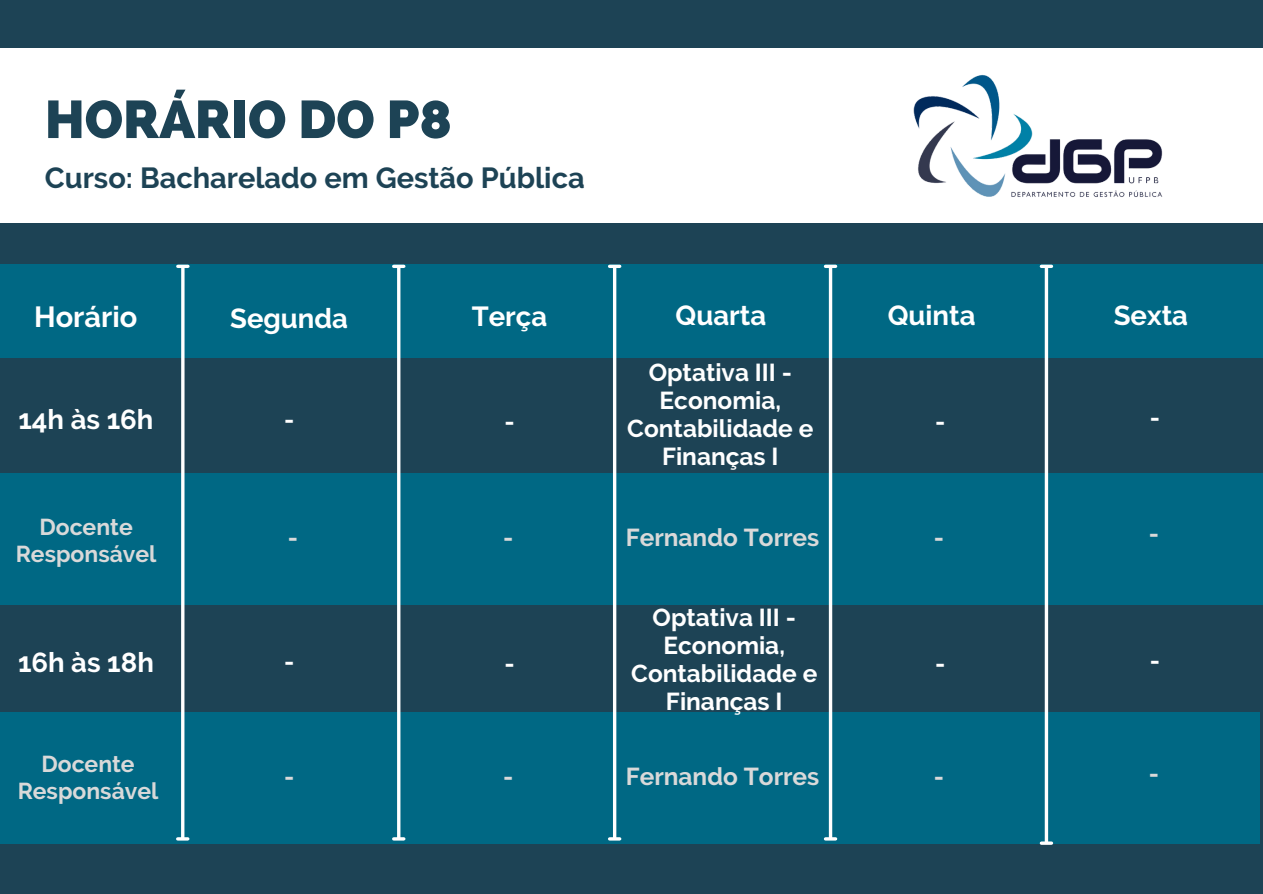
<style>
.page{position:relative;width:1263px;height:894px;background:#fff}
.page>*{position:absolute;margin:0;border:0;box-sizing:border-box;transform-origin:0 0}
.t1{font:800 52.95px "Raleway";color:#1d4355}
.t2{font:700 28.95px "Raleway";color:#1d4355}
.t3{font:700 28.95px "Raleway";color:#fff}
.t4{font:700 27.45px "Raleway";color:#fff}
.t5{font:700 24.45px/28px "Raleway";color:#fff;text-align:center}
.t6{font:700 24.45px "Raleway";color:#d9d9d9}
.t7{font:700 22.95px/27px "Raleway";color:#d9d9d9;text-align:center}
</style>
<div class="page">
<div style="left:0;top:0;width:1263px;height:893px;background:#1d4355"></div>
<div style="left:0;top:49px;width:1263px;height:174px;background:#fff"></div>
<div style="left:0;top:264px;width:1263px;height:94px;background:#006884"></div>
<div style="left:0;top:473px;width:1263px;height:131px;background:#006884"></div>
<div style="left:0;top:711px;width:1259px;height:132px;background:#006884"></div>
<svg style="left:181px;top:268px;width:4px;height:569px;background:#d9e5e8"></svg>
<svg style="left:178px;top:264px;width:10px;height:4px"></svg>
<svg style="left:178px;top:837px;width:10px;height:3px"></svg>
<img style="left:913px;top:75px;width:250px;height:122px">
<hr style="left:397px;top:267px;width:3px;height:570px;background:#fff">
<svg style="left:394px;top:264px;width:10px;height:4px"></svg>
<svg style="left:394px;top:837px;width:10px;height:3px"></svg>
<hr style="left:613px;top:267px;width:3px;height:570px;background:#fff">
<svg style="left:610px;top:264px;width:10px;height:4px"></svg>
<svg style="left:610px;top:837px;width:10px;height:3px"></svg>
<hr style="left:829px;top:267px;width:3px;height:570px;background:#fff">
<svg style="left:825px;top:264px;width:11px;height:4px"></svg>
<svg style="left:825px;top:837px;width:11px;height:3px"></svg>
<hr style="left:1045px;top:267px;width:3px;height:575px;background:#fff">
<svg style="left:1041px;top:264px;width:10px;height:4px"></svg>
<svg style="left:1041px;top:841px;width:10px;height:3px"></svg>
<p class="t1" style="left:45px;top:88px;width:408px">HORÁRIO DO P8</p>
<p class="t2" style="left:45px;top:160px;width:541px">Curso: Bacharelado em Gestão Pública</p>
<p class="t3" style="left:34px;top:300px;width:105px">Horário</p>
<p class="t4" style="left:230px;top:302px;width:119px">Segunda</p>
<p class="t4" style="left:472px;top:300px;width:77px">Terça</p>
<p class="t4" style="left:676px;top:299px;width:92px">Quarta</p>
<p class="t4" style="left:888px;top:299px;width:89px">Quinta</p>
<p class="t4" style="left:1114px;top:299px;width:76px">Sexta</p>
<p class="t4" style="left:18px;top:403px;width:136px">14h às 16h</p>
<p class="t7" style="left:16px;top:513px;width:142px">Docente<br>Responsável</p>
<p class="t4" style="left:18px;top:646px;width:137px">16h às 18h</p>
<p class="t7" style="left:18px;top:750px;width:142px">Docente<br>Responsável</p>
<p class="t5" style="left:284px;top:405px;width:12px">-</p>
<p class="t6" style="left:288px;top:522px;width:12px">-</p>
<p class="t5" style="left:284px;top:647px;width:12px">-</p>
<p class="t6" style="left:284px;top:761px;width:12px">-</p>
<p class="t5" style="left:504px;top:406px;width:12px">-</p>
<p class="t5" style="left:627px;top:358px;width:188px">Optativa III -<br>Economia,<br>Contabilidade e<br>Finanças I</p>
<p class="t5" style="left:935px;top:406px;width:12px">-</p>
<p class="t5" style="left:1150px;top:403px;width:12px">-</p>
<p class="t6" style="left:503px;top:522px;width:12px">-</p>
<p class="t6" style="left:626px;top:522px;width:195px">Fernando Torres</p>
<p class="t6" style="left:934px;top:522px;width:12px">-</p>
<p class="t6" style="left:1149px;top:519px;width:12px">-</p>
<p class="t5" style="left:504px;top:649px;width:12px">-</p>
<p class="t5" style="left:631px;top:603px;width:188px">Optativa III -<br>Economia,<br>Contabilidade e<br>Finanças I</p>
<p class="t5" style="left:935px;top:649px;width:12px">-</p>
<p class="t5" style="left:1150px;top:645px;width:12px">-</p>
<p class="t6" style="left:503px;top:761px;width:12px">-</p>
<p class="t6" style="left:626px;top:761px;width:195px">Fernando Torres</p>
<p class="t6" style="left:934px;top:761px;width:12px">-</p>
<p class="t6" style="left:1149px;top:758px;width:12px">-</p>
</div>
